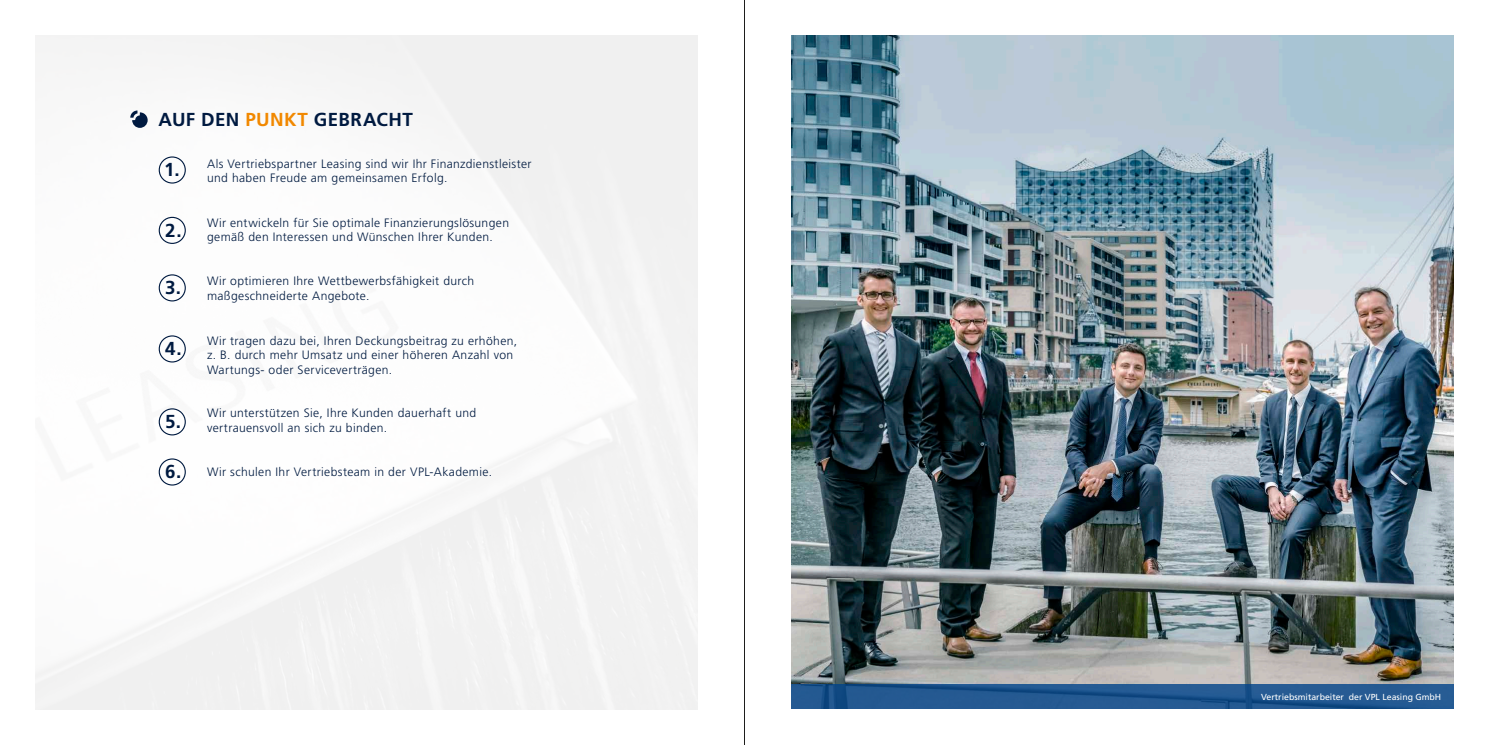
<style>
.page{position:relative;width:1489px;height:745px;background:#fff}
.page>*{position:absolute;margin:0;border:0;box-sizing:border-box;transform-origin:0 0}
.t1{font:700 18.75px "Frutiger LT Pro";letter-spacing:.02em;color:#001a40}
.t2{font:300 12.12px/14.5px "Frutiger LT Pro";letter-spacing:.03em;color:#001a40}
.t3{font:8.75px "Frutiger LT Pro";color:#fff}
.s1{color:#f18800}
</style>
<div class="page">
<img style="left:791px;top:35px;width:662px;height:648px">
<img style="left:36px;top:35px;width:661px;height:673px">
<div style="left:159px;top:156px;width:27px;height:27px;border:1px solid #001a40;border-radius:50%"></div>
<div style="left:159px;top:217px;width:27px;height:27px;border:1px solid #001a40;border-radius:50%"></div>
<div style="left:159px;top:274px;width:27px;height:27px;border:1px solid #001a40;border-radius:50%"></div>
<div style="left:159px;top:335px;width:27px;height:27px;border:1px solid #001a40;border-radius:50%"></div>
<div style="left:159px;top:408px;width:27px;height:27px;border:1px solid #001a40;border-radius:50%"></div>
<div style="left:159px;top:458px;width:27px;height:27px;border:1px solid #001a40;border-radius:50%"></div>
<svg style="left:130px;top:110px;width:18px;height:18px"></svg>
<svg style="left:791px;top:683px;width:662px;height:25px;background:#265a90"></svg>
<hr style="left:744px;top:0;width:1px;height:744px;background:#1d1d1b">
<h1 class="t1" style="left:159px;top:108px;width:255px">AUF DEN <span class="s1">PUNKT</span> GEBRACHT</h1>
<h1 class="t1" style="left:164px;top:158px;width:17px">1.</h1>
<h1 class="t1" style="left:165px;top:219px;width:18px">2.</h1>
<h1 class="t1" style="left:165px;top:276px;width:18px">3.</h1>
<h1 class="t1" style="left:165px;top:337px;width:18px">4.</h1>
<h1 class="t1" style="left:165px;top:410px;width:18px">5.</h1>
<h1 class="t1" style="left:165px;top:460px;width:18px">6.</h1>
<p class="t2" style="left:207px;top:156px;width:326px">Als Vertriebspartner Leasing sind wir Ihr Finanzdienstleister und haben Freude am gemeinsamen Erfolg.</p>
<p class="t2" style="left:207px;top:215px;width:303px">Wir entwickeln für Sie optimale Finanzierungslösungen gemäß den Interessen und Wünschen Ihrer Kunden.</p>
<p class="t2" style="left:207px;top:274px;width:268px">Wir optimieren Ihre Wettbewerbsfähigkeit durch maßgeschneiderte Angebote.</p>
<p class="t2" style="left:207px;top:333px;width:311px">Wir tragen dazu bei, Ihren Deckungsbeitrag zu erhöhen, z. B. durch mehr Umsatz und einer höheren Anzahl von<br>Wartungs- oder Serviceverträgen.</p>
<p class="t2" style="left:207px;top:406px;width:271px">Wir unterstützen Sie, Ihre Kunden dauerhaft und vertrauensvoll an sich zu binden.</p>
<p class="t2" style="left:207px;top:464px;width:286px">Wir schulen Ihr Vertriebsteam in der VPL-Akademie.</p>
<p class="t3" style="left:1260px;top:691px;width:182px">Vertriebsmitarbeiter der VPL Leasing GmbH</p>
</div>
